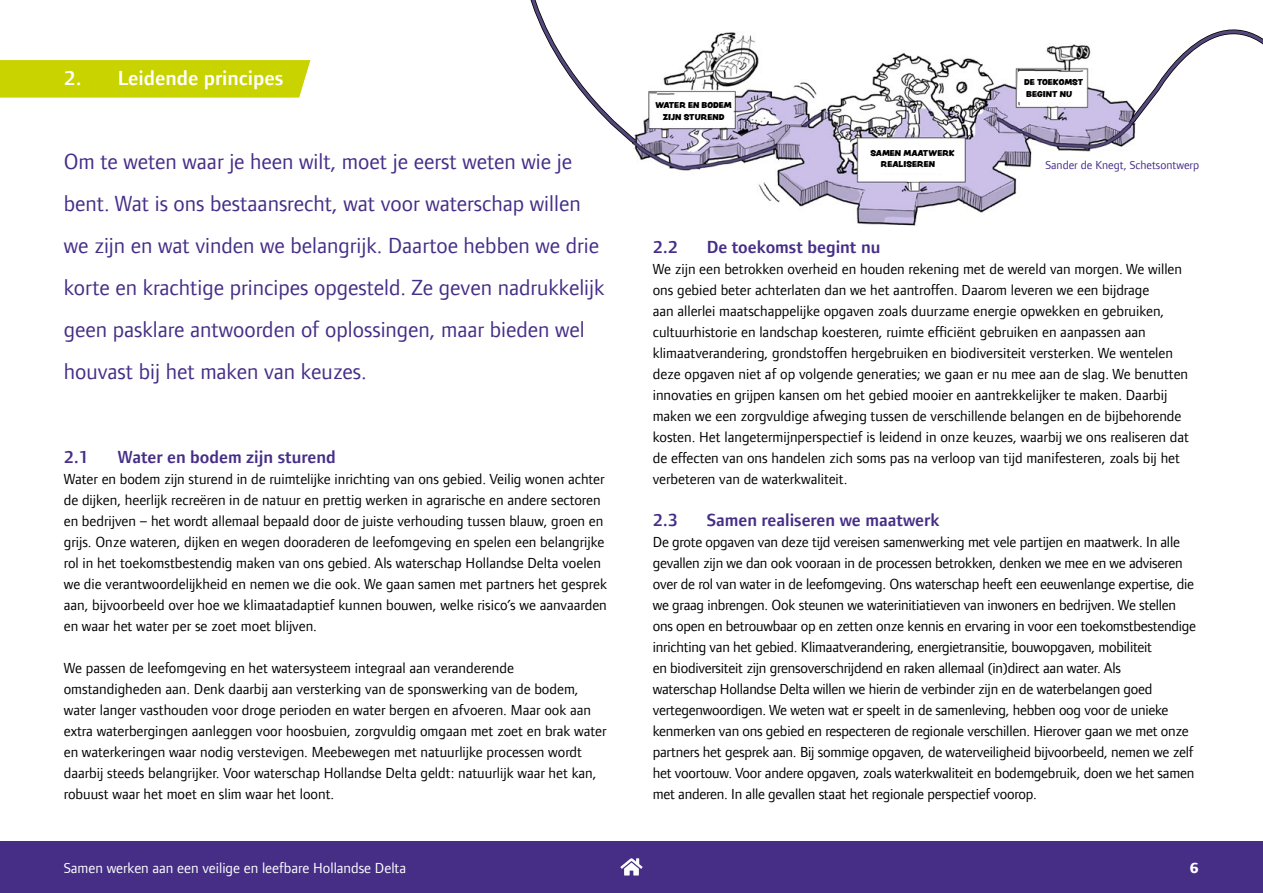
<style>
.page{position:relative;width:1263px;height:893px;background:#fff}
.page>*{position:absolute;margin:0;border:0;box-sizing:border-box;transform-origin:0 0}
.t1{font:22.5px/42px "Foundry Form Sans";color:#462e87}
.t2{font:600 21px "Foundry Form Sans";color:#fff}
.t3{font:600 18px "Foundry Form Sans";color:#462e87}
.t4{font:15px/21px "Foundry Form Sans";color:#000}
.t5{font:15px "Foundry Form Sans";color:#fff}
.t6{font:800 15px "Foundry Form Sans";color:#fff}
.t7{font:12px "Foundry Form Sans";color:#462e87}
.t8{font:7.5px "Peachy Keen JF";color:#000}
</style>
<div class="page">
<div style="left:0;top:841px;width:1263px;height:52px;background:#462e87"></div>
<svg style="left:620px;top:858px;width:22px;height:17px"></svg>
<div style="left:0;top:60px;width:310px;height:38px;background:#c8d300"></div>
<img style="left:634px;top:32px;width:501px;height:194px">
<svg style="left:1125px;top:29px;width:138px;height:100px"></svg>
<svg style="left:530px;top:0;width:109px;height:146px"></svg>
<div style="left:653px;top:96px;width:78px;height:29px;background:#fff"></div>
<div style="left:868px;top:144px;width:88px;height:29px;background:#fff"></div>
<div style="left:1018px;top:73px;width:68px;height:29px;background:#fff"></div>
<h2 class="t2" style="left:64px;top:65px;width:221px">2. Leidende principes</h2>
<p class="t1" style="left:64px;top:140px;width:542px">Om te weten waar je heen wilt, moet je eerst weten wie je bent. Wat is ons bestaansrecht, wat voor waterschap willen we zijn en wat vinden we belangrijk. Daartoe hebben we drie korte en krachtige principes opgesteld. Ze geven nadrukkelijk geen pasklare antwoorden of oplossingen, maar bieden wel houvast bij het maken van keuzes.</p>
<p class="t3" style="left:64px;top:446px;width:27px">2.1</p>
<p class="t3" style="left:118px;top:446px;width:219px">Water en bodem zijn sturend</p>
<p class="t4" style="left:64px;top:468px;width:545px">Water en bodem zijn sturend in de ruimtelijke inrichting van ons gebied. Veilig wonen achter de dijken, heerlijk recreëren in de natuur en prettig werken in agrarische en andere sectoren en bedrijven – het wordt allemaal bepaald door de juiste verhouding tussen blauw, groen en grijs. Onze wateren, dijken en wegen dooraderen de leefomgeving en spelen een belangrijke rol in het toekomstbestendig maken van ons gebied. Als waterschap Hollandse Delta voelen we die verantwoordelijkheid en nemen we die ook. We gaan samen met partners het gesprek aan, bijvoorbeeld over hoe we klimaatadaptief kunnen bouwen, welke risico’s we aanvaarden en waar het water per se zoet moet blijven.</p>
<p class="t4" style="left:64px;top:657px;width:544px">We passen de leefomgeving en het watersysteem integraal aan veranderende omstandigheden aan. Denk daarbij aan versterking van de sponswerking van de bodem, water langer vasthouden voor droge perioden en water bergen en afvoeren. Maar ook aan extra waterbergingen aanleggen voor hoosbuien, zorgvuldig omgaan met zoet en brak water en waterkeringen waar nodig verstevigen. Meebewegen met natuurlijke processen wordt daarbij steeds belangrijker. Voor waterschap Hollandse Delta geldt: natuurlijk waar het kan, robuust waar het moet en slim waar het loont.</p>
<p class="t8" style="left:1024px;top:76px;width:61px">DE TOEKOMST</p>
<p class="t8" style="left:655px;top:99px;width:78px">WATER EN BODEM</p>
<p class="t8" style="left:663px;top:111px;width:63px">ZIJN STUREND</p>
<p class="t8" style="left:870px;top:147px;width:86px">SAMEN MAATWERK</p>
<p class="t8" style="left:881px;top:159px;width:56px">REALISEREN</p>
<p class="t8" style="left:1026px;top:88px;width:47px">BEGINT NU</p>
<p class="t7" style="left:1045px;top:158px;width:155px">Sander de Knegt, Schetsontwerp</p>
<p class="t3" style="left:653px;top:236px;width:27px">2.2</p>
<p class="t3" style="left:707px;top:236px;width:175px">De toekomst begint nu</p>
<p class="t4" style="left:653px;top:258px;width:538px">We zijn een betrokken overheid en houden rekening met de wereld van morgen. We willen ons gebied beter achterlaten dan we het aantroffen. Daarom leveren we een bijdrage<br>aan allerlei maatschappelijke opgaven zoals duurzame energie opwekken en gebruiken, cultuurhistorie en landschap koesteren, ruimte efficiënt gebruiken en aanpassen aan klimaatverandering, grondstoffen hergebruiken en biodiversiteit versterken. We wentelen deze opgaven niet af op volgende generaties; we gaan er nu mee aan de slag. We benutten innovaties en grijpen kansen om het gebied mooier en aantrekkelijker te maken. Daarbij maken we een zorgvuldige afweging tussen de verschillende belangen en de bijbehorende kosten. Het langetermijnperspectief is leidend in onze keuzes, waarbij we ons realiseren dat de effecten van ons handelen zich soms pas na verloop van tijd manifesteren, zoals bij het verbeteren van de waterkwaliteit.</p>
<p class="t3" style="left:653px;top:509px;width:27px">2.3</p>
<p class="t3" style="left:707px;top:509px;width:234px">Samen realiseren we maatwerk</p>
<p class="t4" style="left:653px;top:531px;width:545px">De grote opgaven van deze tijd vereisen samenwerking met vele partijen en maatwerk. In alle gevallen zijn we dan ook vooraan in de processen betrokken, denken we mee en we adviseren over de rol van water in de leefomgeving. Ons waterschap heeft een eeuwenlange expertise, die we graag inbrengen. Ook steunen we waterinitiatieven van inwoners en bedrijven. We stellen ons open en betrouwbaar op en zetten onze kennis en ervaring in voor een toekomstbestendige inrichting van het gebied. Klimaatverandering, energietransitie, bouwopgaven, mobiliteit<br>en biodiversiteit zijn grensoverschrijdend en raken allemaal (in)direct aan water. Als<br>waterschap Hollandse Delta willen we hierin de verbinder zijn en de waterbelangen goed vertegenwoordigen. We weten wat er speelt in de samenleving, hebben oog voor de unieke kenmerken van ons gebied en respecteren de regionale verschillen. Hierover gaan we met onze partners het gesprek aan. Bij sommige opgaven, de waterveiligheid bijvoorbeeld, nemen we zelf het voortouw. Voor andere opgaven, zoals waterkwaliteit en bodemgebruik, doen we het samen met anderen. In alle gevallen staat het regionale perspectief voorop.</p>
<p class="t5" style="left:64px;top:859px;width:344px">Samen werken aan een veilige en leefbare Hollandse Delta</p>
<p class="t6" style="left:1189px;top:859px;width:11px">6</p>
</div>
